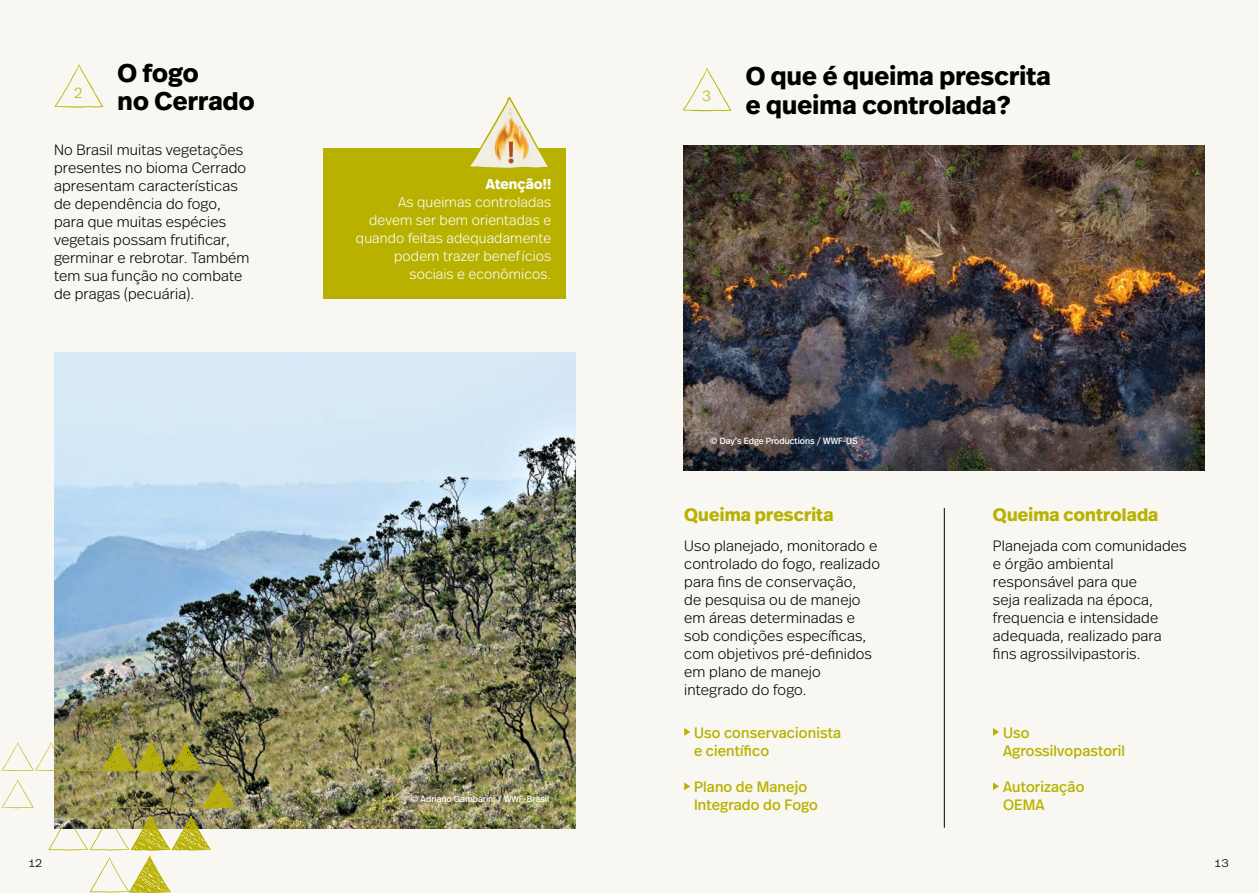
<style>
.page{position:relative;width:1259px;height:893px;background:#f8f7f1}
.page>*{position:absolute;margin:0;border:0;box-sizing:border-box;transform-origin:0 0}
.t1{font:700 25.5px/28.5px "Real Head Pro";letter-spacing:.01em;color:#000}
.t2{font:700 18px "Real Head Pro";letter-spacing:.01em;color:#b9b100}
.t3{font:300 15px/18px "Real Head Pro";letter-spacing:.01em;color:#000}
.t4{font:15px/18px "Real Head Pro";letter-spacing:.01em;color:#b9b100}
.t5{font:300 15px "Real Head Pro";color:#b9b100}
.t6{font:300 14.25px/18px "Real Head Pro";letter-spacing:.01em;color:#fff;text-align:right}
.t7{font:700 14.25px "Real Head Pro";letter-spacing:.01em;color:#fff}
.t8{font:300 13.5px "Real Head Pro";color:#000}
.t9{font:9px "Real Head Pro";color:#fff}
</style>
<div class="page">
<img style="left:54px;top:353px;width:521px;height:475px">
<div style="left:323px;top:148px;width:243px;height:151px;background:#b9b100"></div>
<img style="left:1px;top:742px;width:200px;height:29px">
<svg style="left:1px;top:779px;width:33px;height:29px"></svg>
<img style="left:68px;top:779px;width:166px;height:29px">
<svg style="left:49px;top:815px;width:162px;height:78px"></svg>
<svg style="left:54px;top:64px;width:49px;height:44px"></svg>
<svg style="left:682px;top:68px;width:49px;height:43px"></svg>
<img style="left:683px;top:146px;width:522px;height:324px">
<hr style="left:944px;top:508px;width:1px;height:320px;background:#000">
<svg style="left:684px;top:728px;width:6px;height:8px"></svg>
<svg style="left:684px;top:782px;width:6px;height:8px"></svg>
<svg style="left:993px;top:728px;width:6px;height:8px"></svg>
<svg style="left:993px;top:782px;width:6px;height:8px"></svg>
<svg style="left:470px;top:97px;width:78px;height:71px"></svg>
<img style="left:486px;top:105px;width:46px;height:61px">
<h1 class="t1" style="left:117px;top:58px;width:139px">O fogo<br>no Cerrado</h1>
<h1 class="t1" style="left:745px;top:61px;width:306px">O que é queima prescrita e queima controlada?</h1>
<p class="t5" style="left:74px;top:82px;width:10px">2</p>
<p class="t5" style="left:702px;top:86px;width:10px">3</p>
<p class="t3" style="left:54px;top:140px;width:197px">No Brasil muitas vegetações presentes no bioma Cerrado apresentam características de dependência do fogo, para que muitas espécies vegetais possam frutificar, germinar e rebrotar. Também tem sua função no combate de pragas (pecuária).</p>
<p class="t7" style="left:486px;top:173px;width:67px">Atenção!!</p>
<p class="t6" style="left:356px;top:192px;width:197px">As queimas controladas devem ser bem orientadas e quando feitas adequadamente podem trazer benefícios sociais e econômicos.</p>
<p class="t9" style="left:410px;top:792px;width:140px">© Adriano Gambarini / WWF-Brasil</p>
<p class="t9" style="left:710px;top:435px;width:149px">© Day’s Edge Productions / WWF-US</p>
<p class="t2" style="left:684px;top:501px;width:151px">Queima prescrita</p>
<p class="t2" style="left:993px;top:501px;width:167px">Queima controlada</p>
<p class="t3" style="left:684px;top:536px;width:197px">Uso planejado, monitorado e controlado do fogo, realizado para fins de conservação,<br>de pesquisa ou de manejo em áreas determinadas e sob condições específicas, com objetivos pré-definidos em plano de manejo integrado do fogo.</p>
<p class="t3" style="left:993px;top:536px;width:195px">Planejada com comunidades e órgão ambiental responsável para que<br>seja realizada na época, frequencia e intensidade adequada, realizado para fins agrossilvipastoris.</p>
<p class="t4" style="left:694px;top:723px;width:148px">Uso conservacionista e científico</p>
<p class="t4" style="left:694px;top:777px;width:125px">Plano de Manejo<br>Integrado do Fogo</p>
<p class="t4" style="left:1003px;top:723px;width:123px">Uso<br>Agrossilvopastoril</p>
<p class="t4" style="left:1003px;top:777px;width:83px">Autorização<br>OEMA</p>
<p class="t8" style="left:28px;top:853px;width:16px">12</p>
<p class="t8" style="left:1214px;top:853px;width:16px">13</p>
</div>
